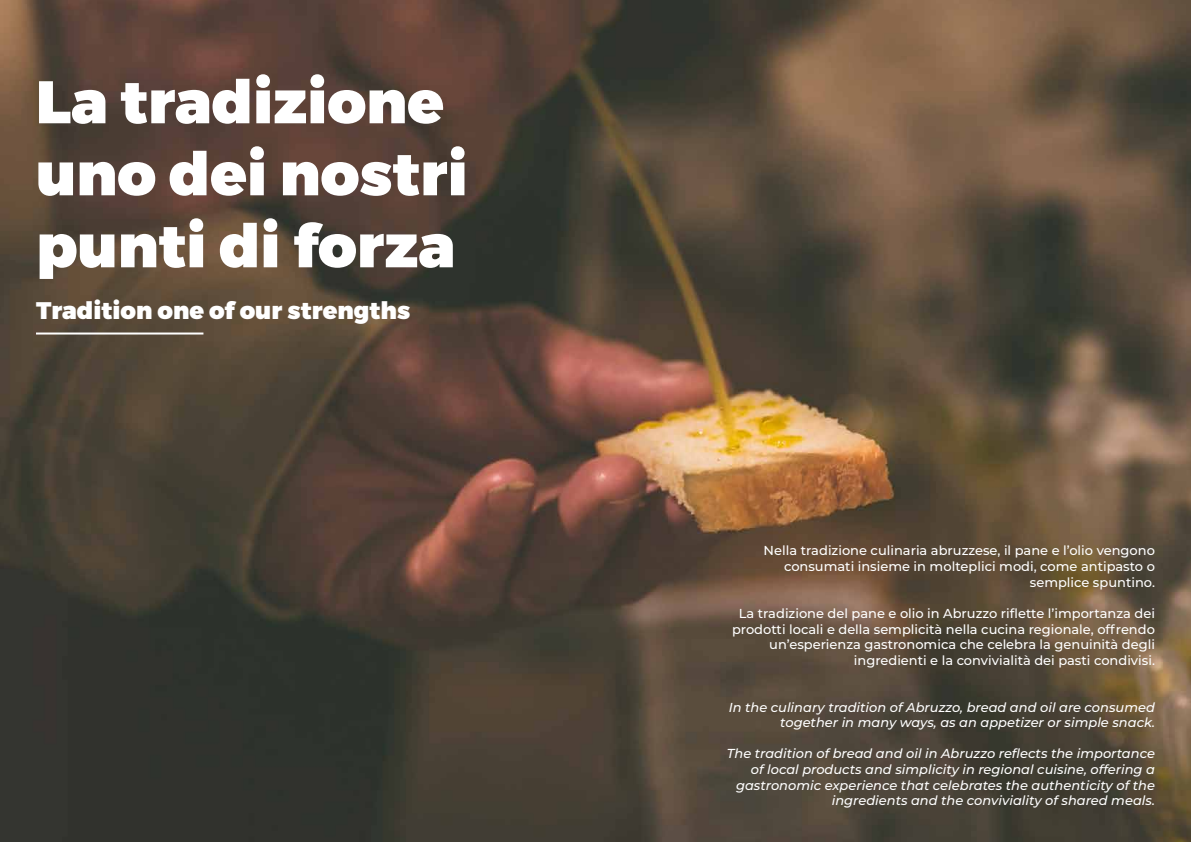
<style>
.page{position:relative;width:1191px;height:842px;background:#fff}
.page>*{position:absolute;margin:0;border:0;box-sizing:border-box;transform-origin:0 0}
.t1{font:900 60px/72px "Montserrat";color:#fff}
.t2{font:900 24px "Montserrat";color:#fff}
.t3{font:500 13px/15.6px "Montserrat";color:#fff;text-align:right}
.t4{font:italic 500 13px/15.6px "Montserrat";color:#fff;text-align:right}
</style>
<div class="page">
<img style="left:0;top:0;width:1191px;height:842px">
<hr style="left:36px;top:332px;width:167px;height:2px;background:#fff">
<h1 class="t1" style="left:36px;top:68px;width:433px">La tradizione uno dei nostri punti di forza</h1>
<h2 class="t2" style="left:36px;top:296px;width:376px">Tradition one of our strengths</h2>
<p class="t3" style="left:763px;top:542px;width:393px">Nella tradizione culinaria abruzzese, il pane e l’olio vengono consumati insieme in molteplici modi, come antipasto o semplice spuntino.</p>
<p class="t3" style="left:732px;top:605px;width:424px">La tradizione del pane e olio in Abruzzo riflette l’importanza dei prodotti locali e della semplicità nella cucina regionale, offrendo un’esperienza gastronomica che celebra la genuinità degli ingredienti e la convivialità dei pasti condivisi.</p>
<p class="t4" style="left:728px;top:698px;width:428px">In the culinary tradition of Abruzzo, bread and oil are consumed together in many ways, as an appetizer or simple snack.</p>
<p class="t4" style="left:727px;top:745px;width:429px">The tradition of bread and oil in Abruzzo reflects the importance of local products and simplicity in regional cuisine, offering a gastronomic experience that celebrates the authenticity of the ingredients and the conviviality of shared meals.</p>
</div>
